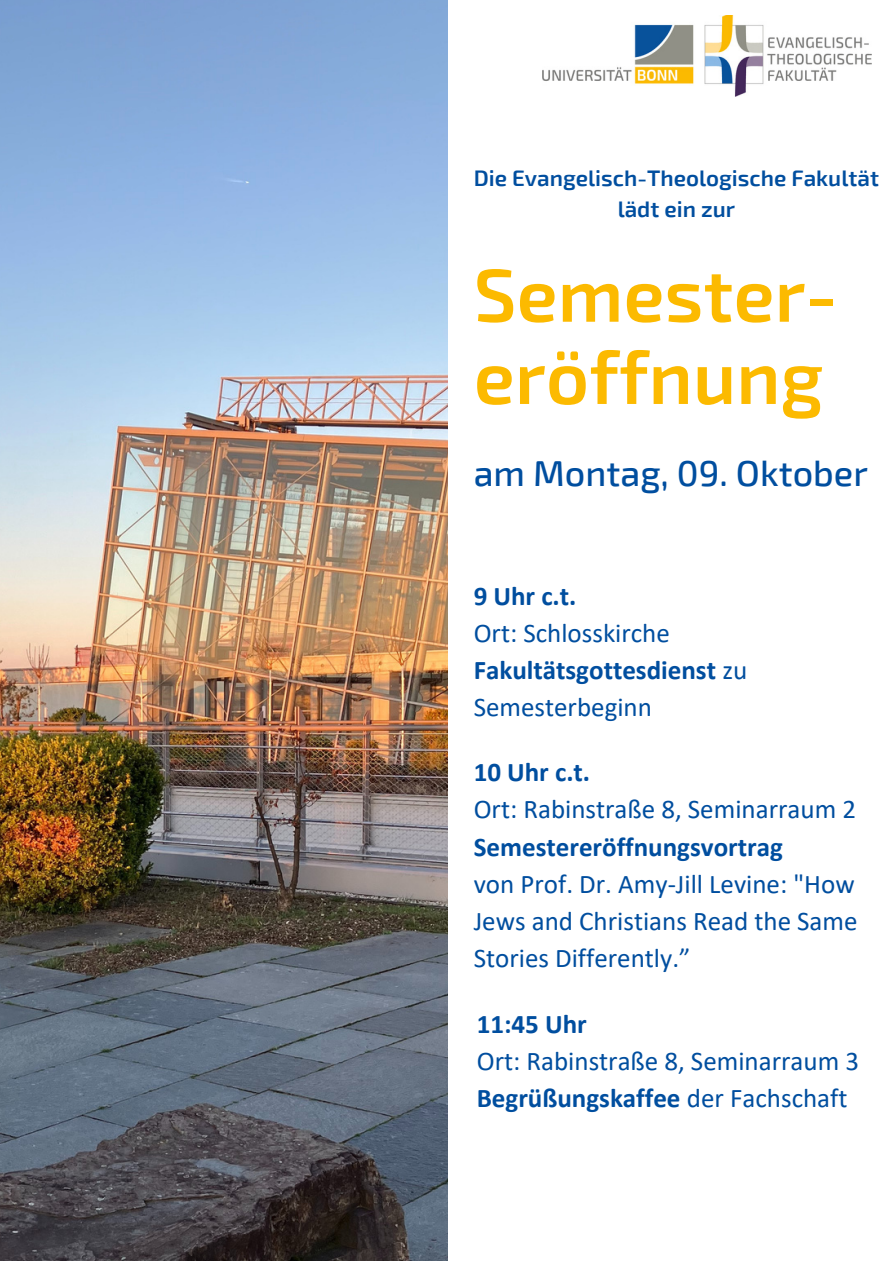
<style>
.page{position:relative;width:894px;height:1264px;background:#fff}
.page>*{position:absolute;margin:0;border:0;box-sizing:border-box;transform-origin:0 0}
.t1{font:600 75px "Exo 2";color:#fcba00}
.t2{font:500 36px "Exo 2";color:#004e9f}
.t3{font:27px/37.2px "Calibri";color:#004e9f;text-align:justify}
.t4{font:700 27px/37.2px "Calibri";color:#004e9f}
.t5{font:600 22.5px "Exo 2";color:#004e9f}
.s1{font-weight:400}
</style>
<div class="page">
<img style="left:542px;top:15px;width:329px;height:81px">
<img style="left:0;top:0;width:447px;height:1260px">
<p class="t5" style="left:473px;top:163px;width:407px">Die Evangelisch-Theologische Fakultät</p>
<p class="t5" style="left:617px;top:194px;width:119px">lädt ein zur</p>
<p class="t1" style="left:473px;top:246px;width:365px">Semester-</p>
<p class="t1" style="left:473px;top:328px;width:351px">eröffnung</p>
<p class="t2" style="left:473px;top:450px;width:395px">am Montag, 09. Oktober</p>
<p class="t4" style="left:473px;top:579px;width:104px">9 Uhr c.t.</p>
<p class="t3" style="left:473px;top:616px;width:198px">Ort: Schlosskirche</p>
<p class="t4" style="left:473px;top:653px;width:275px">Fakultätsgottesdienst <span class="s1">zu<br>Semesterbeginn</span></p>
<p class="t4" style="left:473px;top:756px;width:118px">10 Uhr c.t.</p>
<p class="t3" style="left:473px;top:793px;width:384px">Ort: Rabinstraße 8, Seminarraum 2</p>
<p class="t4" style="left:473px;top:830px;width:310px">Semestereröffnungsvortrag</p>
<p class="t3" style="left:473px;top:867px;width:385px">von Prof. Dr. Amy-Jill Levine: "How Jews and Christians Read the Same Stories Differently.”</p>
<p class="t4" style="left:476px;top:1007px;width:111px">11:45 Uhr</p>
<p class="t3" style="left:476px;top:1044px;width:384px">Ort: Rabinstraße 8, Seminarraum 3</p>
<p class="t4" style="left:476px;top:1081px;width:372px">Begrüßungskaffee <span class="s1">der Fachschaft</span></p>
</div>
